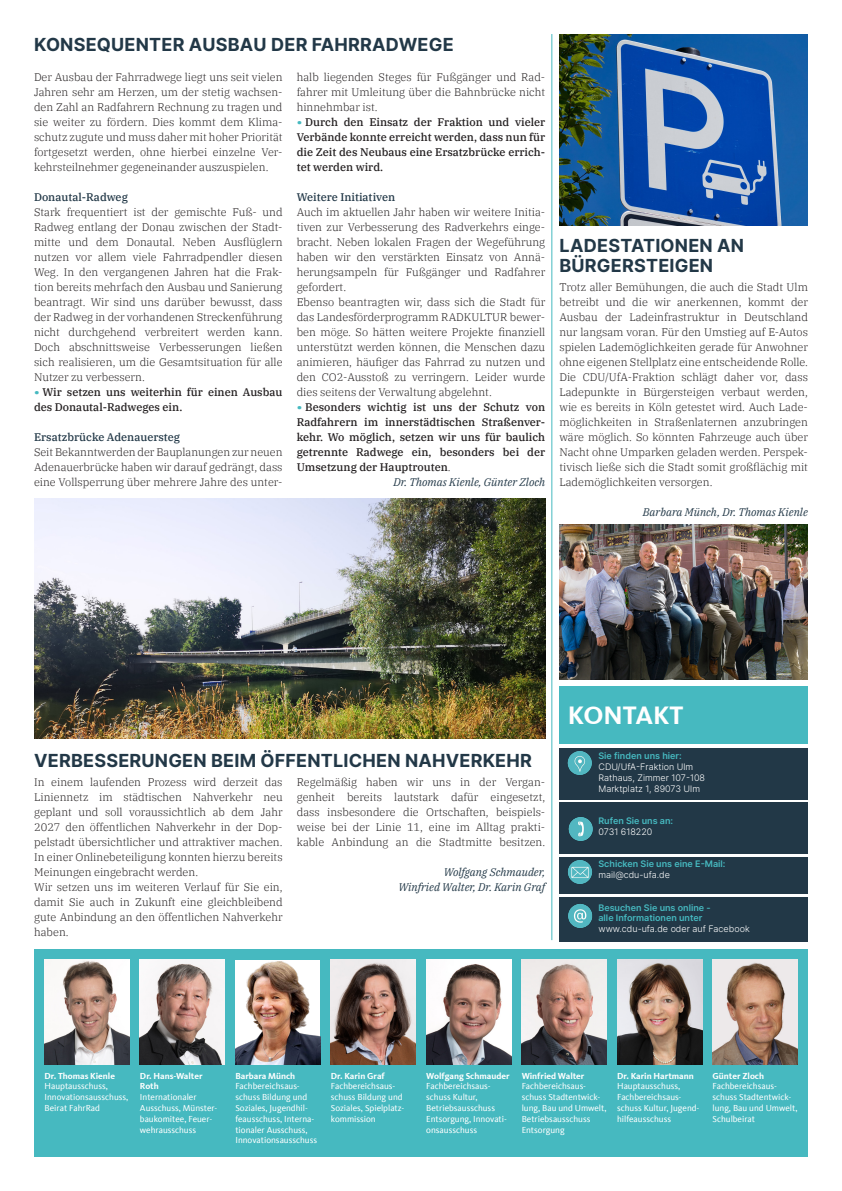
<style>
.page{position:relative;width:842px;height:1191px;background:#fff}
.page>*{position:absolute;margin:0;border:0;box-sizing:border-box;transform-origin:0 0}
.t1{font:700 26px "CDU Kievit Tab";color:#fff}
.t2{font:700 18px/19.8px "Inter";letter-spacing:.01em;color:#223847}
.Artikel{font:300 11px/15px "IBM Plex Serif";color:#231f20;text-align:justify}
.t3{font:500 11px/15px "IBM Plex Serif";color:#231f20;text-align:justify}
.Artikel-2{font:italic 11px "IBM Plex Serif";color:#223847}
.Artikel-3{font:500 11px "IBM Plex Serif";color:#223847}
.t4{font:9px/10.8px "CDU Kievit Tab";color:#fff}
.t5{font:700 9px/10.8px "CDU Kievit Tab";color:#fff}
.Text{font:300 9px "Inter";color:#fff}
.Text-2{font:600 9px/10.8px "Inter";color:#46b9c0}
.s1{font-weight:600;color:#46b9c0}
.s2{font-weight:300}
</style>
<div class="page">
<div style="left:559px;top:748px;width:249px;height:51px;background:#223847"></div>
<div style="left:559px;top:802px;width:249px;height:52px;background:#223847"></div>
<div style="left:559px;top:857px;width:249px;height:37px;background:#223847"></div>
<div style="left:559px;top:897px;width:249px;height:45px;background:#223847"></div>
<div style="left:34px;top:950px;width:774px;height:207px;background:#46b9c0"></div>
<div style="left:235px;top:959px;width:85px;height:105px;background:#fff"></div>
<img style="left:45px;top:959px;width:84px;height:105px">
<img style="left:331px;top:959px;width:85px;height:105px">
<img style="left:617px;top:959px;width:85px;height:105px">
<img style="left:140px;top:959px;width:85px;height:105px">
<img style="left:426px;top:959px;width:85px;height:105px">
<img style="left:522px;top:959px;width:85px;height:105px">
<img style="left:712px;top:959px;width:85px;height:105px">
<img style="left:235px;top:962px;width:85px;height:102px">
<div style="left:559px;top:685px;width:249px;height:58px;background:#46b9c0"></div>
<hr style="left:551px;top:34px;width:1px;height:906px;background:#46b9c0">
<img style="left:559px;top:524px;width:249px;height:155px">
<img style="left:568px;top:860px;width:24px;height:24px">
<img style="left:568px;top:817px;width:25px;height:24px">
<img style="left:568px;top:904px;width:25px;height:24px">
<img style="left:567px;top:751px;width:25px;height:24px">
<img style="left:559px;top:34px;width:249px;height:191px">
<img style="left:34px;top:498px;width:511px;height:240px">
<p class="t2" style="left:34px;top:34px;width:421px">KONSEQUENTER AUSBAU DER FAHRRADWEGE</p>
<p class="Artikel" style="left:34px;top:69px;width:250px">Der Ausbau der Fahrradwege liegt uns seit vielen Jahren sehr am Herzen, um der stetig wachsen&shy;den Zahl an Radfahrern Rechnung zu tragen und sie weiter zu fördern. Dies kommt dem Klima&shy;schutz zugute und muss daher mit hoher Priorität fortgesetzt werden, ohne hierbei einzelne Ver&shy;kehrsteilnehmer gegeneinander auszuspielen.</p>
<p class="Artikel-3" style="left:34px;top:189px;width:95px">Donautal-Radweg</p>
<p class="Artikel" style="left:34px;top:204px;width:250px">Stark frequentiert ist der gemischte Fuß- und Radweg entlang der Donau zwischen der Stadt&shy;mitte und dem Donautal. Neben Ausflüglern nutzen vor allem viele Fahrradpendler diesen Weg. In den vergangenen Jahren hat die Frak&shy;tion bereits mehrfach den Ausbau und Sanierung beantragt. Wir sind uns darüber bewusst, dass der Radweg in der vorhandenen Streckenführung nicht durchgehend verbreitert werden kann.<br>Doch abschnittsweise Verbesserungen ließen sich realisieren, um die Gesamtsituation für alle Nutzer zu verbessern.</p>
<p class="t3" style="left:34px;top:384px;width:250px"><span class="s1">•</span> Wir setzen uns weiterhin für einen Ausbau des Donautal-Radweges ein.</p>
<p class="Artikel-3" style="left:34px;top:429px;width:148px">Ersatzbrücke Adenauersteg</p>
<p class="Artikel" style="left:34px;top:444px;width:250px">Seit Bekanntwerden der Bauplanungen zur neuen Adenauerbrücke haben wir darauf gedrängt, dass eine Vollsperrung über mehrere Jahre des unter-</p>
<p class="Artikel" style="left:297px;top:69px;width:250px">halb liegenden Steges für Fußgänger und Rad&shy;fahrer mit Umleitung über die Bahnbrücke nicht hinnehmbar ist.</p>
<p class="t3" style="left:297px;top:114px;width:250px"><span class="s1">•</span> Durch den Einsatz der Fraktion und vieler Verbände konnte erreicht werden, dass nun für die Zeit des Neubaus eine Ersatzbrücke errich&shy;tet werden wird.</p>
<p class="Artikel-3" style="left:297px;top:189px;width:100px">Weitere Initiativen</p>
<p class="Artikel" style="left:297px;top:204px;width:250px">Auch im aktuellen Jahr haben wir weitere Initia&shy;tiven zur Verbesserung des Radverkehrs einge&shy;bracht. Neben lokalen Fragen der Wegeführung haben wir den verstärkten Einsatz von Annä&shy;herungsampeln für Fußgänger und Radfahrer gefordert.</p>
<p class="Artikel" style="left:297px;top:294px;width:250px">Ebenso beantragten wir, dass sich die Stadt für das Landesförderprogramm RADKULTUR bewer&shy;ben möge. So hätten weitere Projekte finanziell unterstützt werden können, die Menschen dazu animieren, häufiger das Fahrrad zu nutzen und den CO2-Ausstoß zu verringern. Leider wurde dies seitens der Verwaltung abgelehnt.</p>
<p class="t3" style="left:297px;top:399px;width:250px"><span class="s1">•</span> Besonders wichtig ist uns der Schutz von Radfahrern im innerstädtischen Straßenver&shy;kehr. Wo möglich, setzen wir uns für baulich getrennte Radwege ein, besonders bei der Umsetzung der Hauptrouten<span class="s2">.</span></p>
<p class="Artikel-2" style="left:393px;top:474px;width:153px">Dr. Thomas Kienle, Günter Zloch</p>
<p class="t2" style="left:559px;top:235px;width:186px">LADESTATIONEN AN<br>BÜRGERSTEIGEN</p>
<p class="Artikel" style="left:559px;top:279px;width:250px">Trotz aller Bemühungen, die auch die Stadt Ulm betreibt und die wir anerkennen, kommt der Ausbau der Ladeinfrastruktur in Deutschland nur langsam voran. Für den Umstieg auf E-Autos spielen Lademöglichkeiten gerade für Anwohner ohne eigenen Stellplatz eine entscheidende Rolle.<br>Die CDU/UfA-Fraktion schlägt daher vor, dass Ladepunkte in Bürgersteigen verbaut werden, wie es bereits in Köln getestet wird. Auch Lade&shy;möglichkeiten in Straßenlaternen anzubringen wäre möglich. So könnten Fahrzeuge auch über Nacht ohne Umparken geladen werden. Perspek&shy;tivisch ließe sich die Stadt somit großflächig mit Lademöglichkeiten versorgen.</p>
<p class="Artikel-2" style="left:643px;top:504px;width:167px">Barbara Münch, Dr. Thomas Kienle</p>
<p class="t2" style="left:34px;top:750px;width:499px">VERBESSERUNGEN BEIM ÖFFENTLICHEN NAHVERKEHR</p>
<p class="Artikel" style="left:34px;top:774px;width:250px">In einem laufenden Prozess wird derzeit das Liniennetz im städtischen Nahverkehr neu geplant und soll voraussichtlich ab dem Jahr 2027 den öffentlichen Nahverkehr in der Dop&shy;pelstadt übersichtlicher und attraktiver machen.<br>In einer Onlinebeteiligung konnten hierzu bereits Meinungen eingebracht werden.</p>
<p class="Artikel" style="left:34px;top:879px;width:250px">Wir setzen uns im weiteren Verlauf für Sie ein, damit Sie auch in Zukunft eine gleichbleibend gute Anbindung an den öffentlichen Nahverkehr haben.</p>
<p class="Artikel" style="left:297px;top:774px;width:250px">Regelmäßig haben wir uns in der Vergan&shy;genheit bereits lautstark dafür eingesetzt, dass insbesondere die Ortschaften, beispiels&shy;weise bei der Linie 11, eine im Alltag prakti&shy;kable Anbindung an die Stadtmitte besitzen.</p>
<p class="Artikel-2" style="left:444px;top:864px;width:103px">Wolfgang Schmauder,</p>
<p class="Artikel-2" style="left:398px;top:879px;width:148px">Winfried Walter, Dr. Karin Graf</p>
<p class="t1" style="left:568px;top:700px;width:117px">KONTAKT</p>
<p class="Text-2" style="left:598px;top:750px;width:85px">Sie finden uns hier:</p>
<p class="Text" style="left:598px;top:760px;width:96px">CDU/UfA-Fraktion Ulm</p>
<p class="Text" style="left:598px;top:771px;width:108px">Rathaus, Zimmer 107-108</p>
<p class="Text" style="left:598px;top:782px;width:103px">Marktplatz 1, 89073 Ulm</p>
<p class="Text-2" style="left:598px;top:815px;width:76px">Rufen Sie uns an:</p>
<p class="Text" style="left:598px;top:825px;width:55px">0731 618220</p>
<p class="Text-2" style="left:598px;top:858px;width:129px">Schicken Sie uns eine E-Mail:</p>
<p class="Text" style="left:598px;top:868px;width:73px">mail@cdu-ufa.de</p>
<p class="Text-2" style="left:598px;top:901px;width:114px">Besuchen Sie uns online - alle Informationen unter</p>
<p class="Text" style="left:598px;top:922px;width:153px">www.cdu-ufa.de oder auf Facebook</p>
<p class="t5" style="left:45px;top:1070px;width:72px">Dr. Thomas Kienle</p>
<p class="t4" style="left:45px;top:1081px;width:85px">Hauptausschuss,<br>Innovationsausschuss,</p>
<p class="t4" style="left:45px;top:1102px;width:57px">Beirat FahrRad</p>
<p class="t5" style="left:140px;top:1070px;width:64px">Dr. Hans-Walter<br>Roth</p>
<p class="t4" style="left:140px;top:1091px;width:79px">Internationaler<br>Ausschuss, Münster&shy;baukomitee, Feuer&shy;wehrausschuss</p>
<p class="t5" style="left:235px;top:1070px;width:61px">Barbara Münch</p>
<p class="t4" style="left:235px;top:1081px;width:83px">Fachbereichsaus&shy;schuss Bildung und<br>Soziales, Jugendhil&shy;feausschuss, Interna&shy;tionaler Ausschuss,<br>Innovationsausschuss</p>
<p class="t5" style="left:331px;top:1070px;width:56px">Dr. Karin Graf</p>
<p class="t4" style="left:331px;top:1081px;width:75px">Fachbereichsaus&shy;schuss Bildung und<br>Soziales, Spielplatz&shy;kommission</p>
<p class="t5" style="left:426px;top:1070px;width:85px">Wolfgang Schmauder</p>
<p class="t4" style="left:426px;top:1081px;width:82px">Fachbereichsaus&shy;schuss Kultur,<br>Betriebsausschuss<br>Entsorgung, Innovati&shy;onsausschuss</p>
<p class="t5" style="left:522px;top:1070px;width:64px">Winfried Walter</p>
<p class="t4" style="left:522px;top:1081px;width:86px">Fachbereichsaus&shy;schuss Stadtentwick&shy;lung, Bau und Umwelt,<br>Betriebsausschuss<br>Entsorgung</p>
<p class="t5" style="left:617px;top:1070px;width:78px">Dr. Karin Hartmann</p>
<p class="t4" style="left:617px;top:1081px;width:84px">Hauptausschuss,<br>Fachbereichsaus&shy;schuss Kultur, Jugend&shy;hilfeausschuss</p>
<p class="t5" style="left:712px;top:1070px;width:53px">Günter Zloch</p>
<p class="t4" style="left:712px;top:1081px;width:86px">Fachbereichsaus&shy;schuss Stadtentwick&shy;lung, Bau und Umwelt,<br>Schulbeirat</p>
</div>
